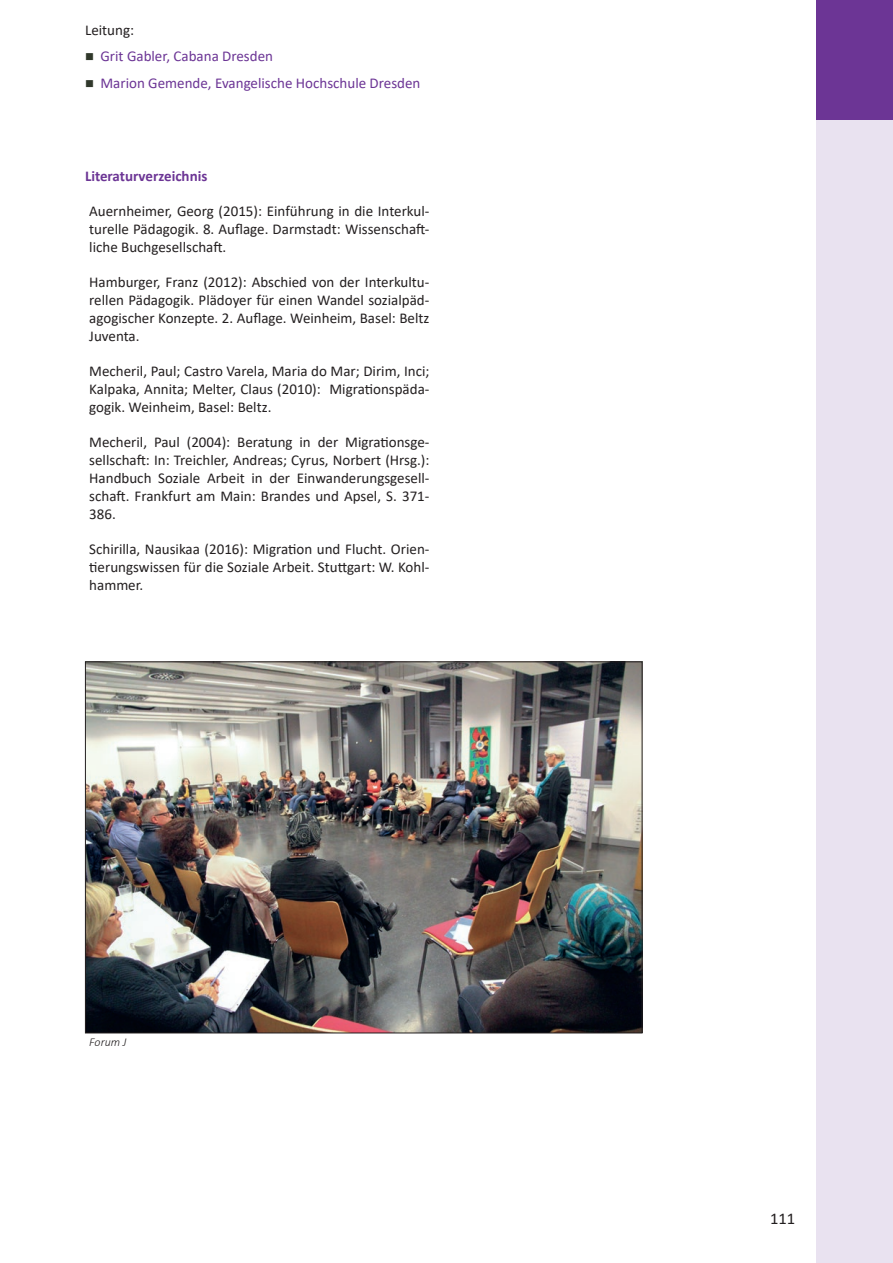
<style>
.page{position:relative;width:893px;height:1263px;background:#fff}
.page>*{position:absolute;margin:0;border:0;box-sizing:border-box;transform-origin:0 0}
.t1{font:16.5px "Calibri";color:#231f20}
.t2{font:15px/18px "Calibri";color:#231f20;text-align:justify}
.t3{font:15px/26.5px "Calibri";color:#6c3595}
.t4{font:700 15px "Calibri";color:#6c3595}
.t5{font:italic 300 12px "Calibri";color:#231f20}
</style>
<div class="page">
<img style="left:87px;top:663px;width:553px;height:368px">
<div style="left:816px;top:119px;width:77px;height:1144px;background:#e9e2f0"></div>
<div style="left:816px;top:0;width:77px;height:119px;background:#6c3595"></div>
<p class="t2" style="left:85px;top:20px;width:51px">Leitung:</p>
<p class="t3" style="left:100px;top:43px;width:321px">Grit Gabler, Cabana Dresden<br>Marion Gemende, Evangelische Hochschule Dresden</p>
<p class="t4" style="left:85px;top:166px;width:124px">Literaturverzeichnis</p>
<p class="t2" style="left:89px;top:202px;width:342px">Auernheimer, Georg (2015): Einführung in die Interkul&shy;turelle Pädagogik. 8. Auflage. Darmstadt: Wissenschaft&shy;liche Buchgesellschaft.</p>
<p class="t2" style="left:89px;top:273px;width:342px">Hamburger, Franz (2012): Abschied von der Interkultu&shy;rellen Pädagogik. Plädoyer für einen Wandel sozialpäd&shy;agogischer Konzepte. 2. Auflage. Weinheim, Basel: Beltz Juventa.</p>
<p class="t2" style="left:89px;top:362px;width:342px">Mecheril, Paul; Castro Varela, Maria do Mar; Dirim, Inci; Kalpaka, Annita; Melter, Claus (2010): Migrationspäda&shy;gogik. Weinheim, Basel: Beltz.</p>
<p class="t2" style="left:89px;top:433px;width:342px">Mecheril, Paul (2004): Beratung in der Migrationsge&shy;sellschaft: In: Treichler, Andreas; Cyrus, Norbert (Hrsg.):<br>Handbuch Soziale Arbeit in der Einwanderungsgesell&shy;schaft. Frankfurt am Main: Brandes und Apsel, S. 371- 386.</p>
<p class="t2" style="left:89px;top:540px;width:342px">Schirilla, Nausikaa (2016): Migration und Flucht. Orien&shy;tierungswissen für die Soziale Arbeit. Stuttgart: W. Kohl&shy;hammer.</p>
<p class="t5" style="left:89px;top:1035px;width:39px">Forum J</p>
<p class="t1" style="left:770px;top:1207px;width:27px">111</p>
</div>
